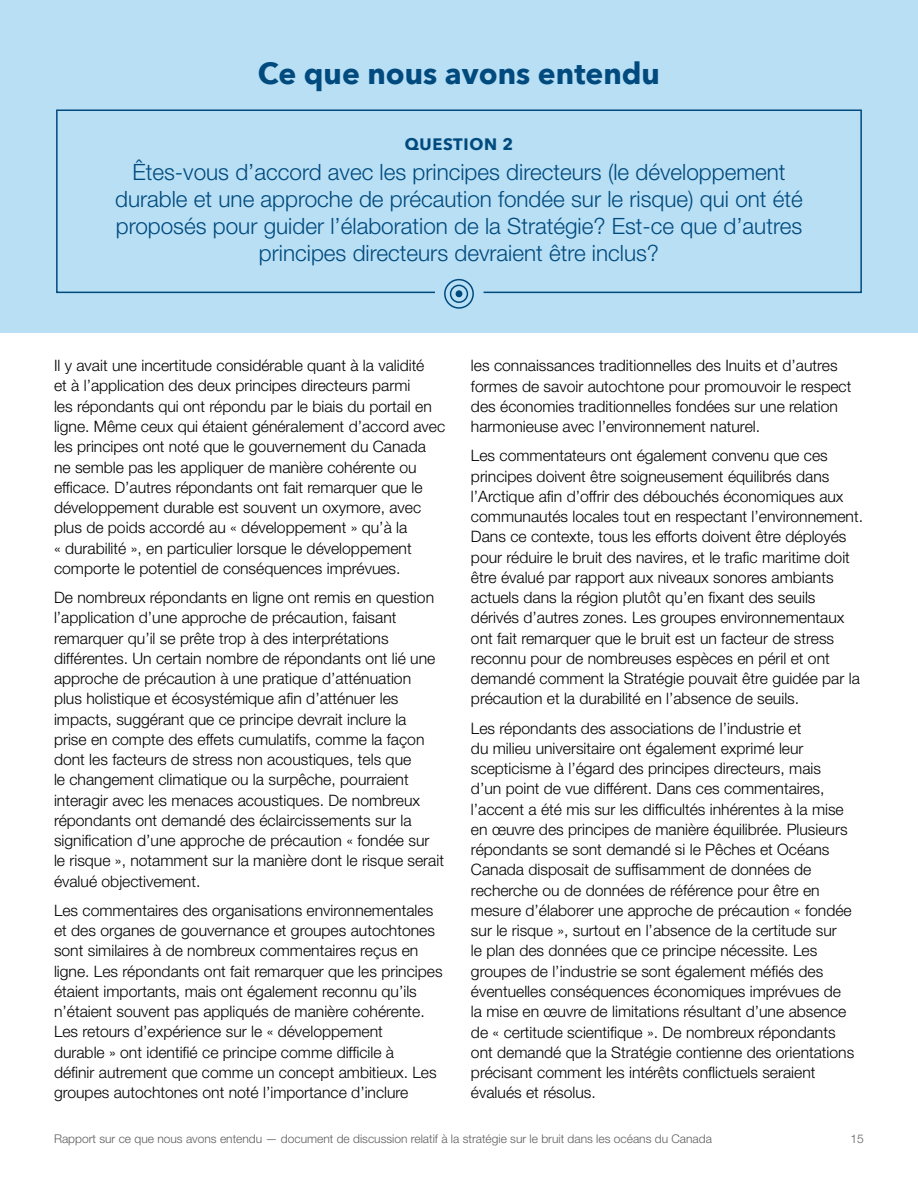
<style>
.page{position:relative;width:918px;height:1188px;background:#fff}
.page>*{position:absolute;margin:0;border:0;box-sizing:border-box;transform-origin:0 0}
.t1{font:700 30px "Avenir Next";color:#004a7e}
.t2{font:300 22.5px/27px "Helvetica Neue LT Std";color:#004a7e;text-align:center}
.t3{font:700 16.5px "Avenir Next";letter-spacing:.04em;color:#004a7e}
.t4{font:300 15.75px/20.2px "Helvetica Neue LT Std";color:#000}
.t5{font:300 12px "Helvetica Neue LT Std";color:#5e5e5f}
</style>
<div class="page">
<div style="left:0;top:0;width:918px;height:333px;background:#b8dff3"></div>
<svg style="left:56px;top:109px;width:806px;height:185px"></svg>
<div style="left:444px;top:279px;width:30px;height:30px;border:2px solid #004a7e;border-radius:50%"></div>
<div style="left:450px;top:285px;width:18px;height:18px;border:2px solid #004a7e;border-radius:50%"></div>
<div style="left:456px;top:290px;width:6px;height:7px;border:2px solid #004a7e;border-radius:50%"></div>
<svg style="left:456px;top:291px;width:6px;height:6px"></svg>
<h1 class="t1" style="left:258px;top:48px;width:404px">Ce que nous avons entendu</h1>
<p class="t3" style="left:405px;top:130px;width:110px">QUESTION 2</p>
<p class="t2" style="left:115px;top:158px;width:689px">Êtes-vous d’accord avec les principes directeurs (le développement durable et une approche de précaution fondée sur le risque) qui ont été proposés pour guider l’élaboration de la Stratégie? Est-ce que d’autres principes directeurs devraient être inclus?</p>
<p class="t4" style="left:54px;top:355px;width:393px">Il y avait une incertitude considérable quant à la validité<br>et à l’application des deux principes directeurs parmi<br>les répondants qui ont répondu par le biais du portail en ligne. Même ceux qui étaient généralement d’accord avec les principes ont noté que le gouvernement du Canada ne semble pas les appliquer de manière cohérente ou efficace. D’autres répondants ont fait remarquer que le développement durable est souvent un oxymore, avec plus de poids accordé au « développement » qu’à la<br>« durabilité », en particulier lorsque le développement comporte le potentiel de conséquences imprévues.</p>
<p class="t4" style="left:54px;top:587px;width:392px">De nombreux répondants en ligne ont remis en question l’application d’une approche de précaution, faisant remarquer qu’il se prête trop à des interprétations différentes. Un certain nombre de répondants ont lié une approche de précaution à une pratique d’atténuation<br>plus holistique et écosystémique afin d’atténuer les impacts, suggérant que ce principe devrait inclure la<br>prise en compte des effets cumulatifs, comme la façon dont les facteurs de stress non acoustiques, tels que<br>le changement climatique ou la surpêche, pourraient interagir avec les menaces acoustiques. De nombreux répondants ont demandé des éclaircissements sur la signification d’une approche de précaution « fondée sur le risque », notamment sur la manière dont le risque serait évalué objectivement.</p>
<p class="t4" style="left:54px;top:900px;width:390px">Les commentaires des organisations environnementales et des organes de gouvernance et groupes autochtones sont similaires à de nombreux commentaires reçus en ligne. Les répondants ont fait remarquer que les principes étaient importants, mais ont également reconnu qu’ils n’étaient souvent pas appliqués de manière cohérente.<br>Les retours d’expérience sur le « développement<br>durable » ont identifié ce principe comme difficile à<br>définir autrement que comme un concept ambitieux. Les groupes autochtones ont noté l’importance d’inclure</p>
<p class="t4" style="left:471px;top:355px;width:382px">les connaissances traditionnelles des Inuits et d’autres formes de savoir autochtone pour promouvoir le respect des économies traditionnelles fondées sur une relation harmonieuse avec l’environnement naturel.</p>
<p class="t4" style="left:471px;top:445px;width:394px">Les commentateurs ont également convenu que ces principes doivent être soigneusement équilibrés dans l’Arctique afin d’offrir des débouchés économiques aux communautés locales tout en respectant l’environnement.<br>Dans ce contexte, tous les efforts doivent être déployés pour réduire le bruit des navires, et le trafic maritime doit être évalué par rapport aux niveaux sonores ambiants actuels dans la région plutôt qu’en fixant des seuils dérivés d’autres zones. Les groupes environnementaux ont fait remarquer que le bruit est un facteur de stress reconnu pour de nombreuses espèces en péril et ont demandé comment la Stratégie pouvait être guidée par la précaution et la durabilité en l’absence de seuils.</p>
<p class="t4" style="left:471px;top:718px;width:385px">Les répondants des associations de l’industrie et<br>du milieu universitaire ont également exprimé leur scepticisme à l’égard des principes directeurs, mais d’un point de vue différent. Dans ces commentaires, l’accent a été mis sur les difficultés inhérentes à la mise en œuvre des principes de manière équilibrée. Plusieurs répondants se sont demandé si le Pêches et Océans Canada disposait de suffisamment de données de recherche ou de données de référence pour être en mesure d’élaborer une approche de précaution « fondée sur le risque », surtout en l’absence de la certitude sur<br>le plan des données que ce principe nécessite. Les groupes de l’industrie se sont également méfiés des éventuelles conséquences économiques imprévues de la mise en œuvre de limitations résultant d’une absence de « certitude scientifique ». De nombreux répondants ont demandé que la Stratégie contienne des orientations précisant comment les intérêts conflictuels seraient évalués et résolus.</p>
<p class="t5" style="left:54px;top:1132px;width:659px">Rapport sur ce que nous avons entendu — document de discussion relatif à la stratégie sur le bruit dans les océans du Canada</p>
<p class="t5" style="left:851px;top:1132px;width:15px">15</p>
</div>
